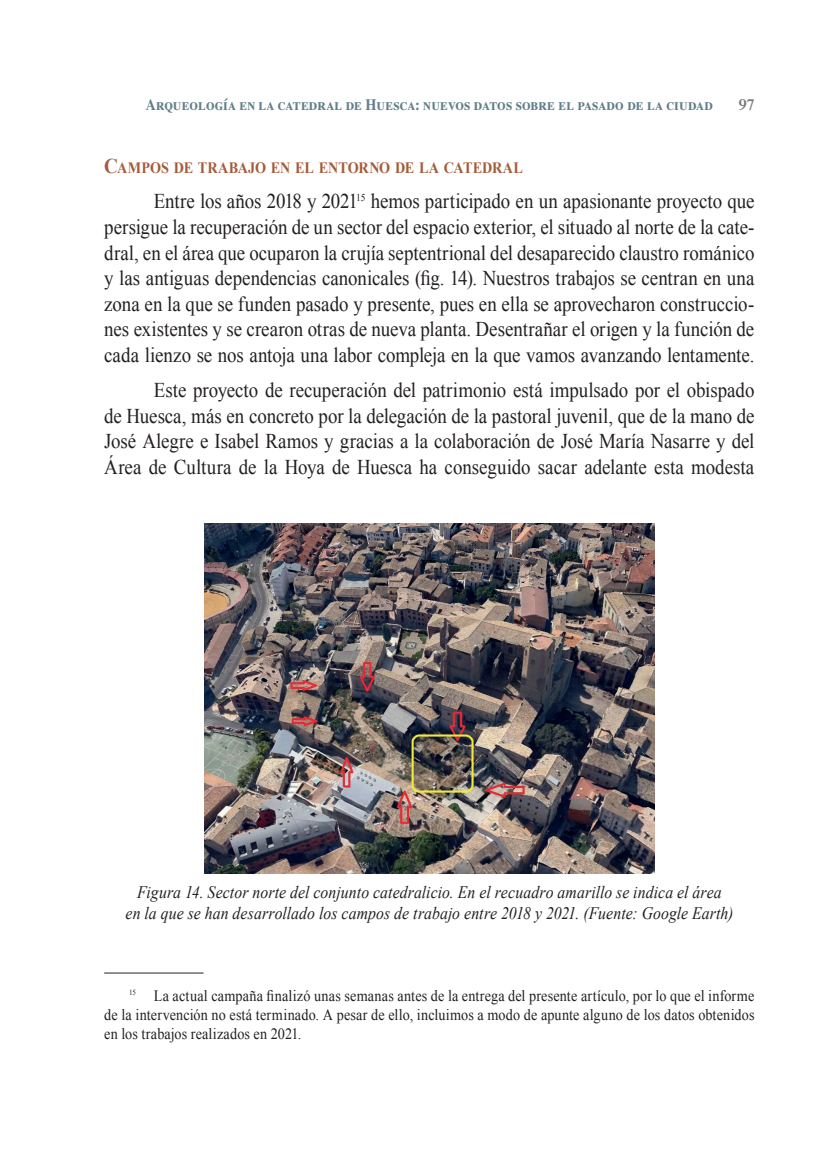
<style>
.page{position:relative;width:834px;height:1166px;background:#fff}
.page>*{position:absolute;margin:0;border:0;box-sizing:border-box;transform-origin:0 0}
.t1{font:21px/25.6px "Times New Roman";letter-spacing:-.005em;color:#231f20;text-align:justify;scale:.9 1}
.t2{font:italic 17.5px/21px "Times New Roman";letter-spacing:.005em;color:#231f20;text-align:center;scale:.9 1}
.t3{font:15.75px/19.2px "Times New Roman";letter-spacing:.01em;color:#231f20;text-align:justify;scale:.9 1}
.t4{font:700 15.75px "Times LT Std";color:#607e8b;scale:.9 1}
.t5{font:700 15.75px "Times New Roman";letter-spacing:-.005em;color:#a45c3a;scale:.9 1}
.t6{font:600 15.75px "Times LT Std";color:#76787b}
.s1{font-size:21px}
</style>
<div class="page">
<hr style="left:104px;top:973px;width:99px;height:1px;background:#231f20">
<img style="left:205px;top:523px;width:449px;height:350px">
<p class="t4" style="left:146px;top:95px;width:631px">Arqueología en la catedral de Huesca: nuevos datos sobre el pasado de la ciudad</p>
<p class="t6" style="left:738px;top:95px;width:17px">97</p>
<p class="t5" style="left:104px;top:157px;width:465px"><span class="s1">C</span>AMPOS DE TRABAJO EN EL ENTORNO DE LA CATEDRAL</p>
<p class="t1" style="left:104px;top:188px;width:724px;text-indent:50px">Entre los años 2018 y 2021<sup>15</sup> hemos participado en un apasionante proyecto que persigue la recuperación de un sector del espacio exterior, el situado al norte de la cate&shy;dral, en el área que ocuparon la crujía septentrional del desaparecido claustro románico y las antiguas dependencias canonicales (fig. 14). Nuestros trabajos se centran en una zona en la que se funden pasado y presente, pues en ella se aprovecharon construccio&shy;nes existentes y se crearon otras de nueva planta. Desentrañar el origen y la función de cada lienzo se nos antoja una labor compleja en la que vamos avanzando lentamente.</p>
<p class="t1" style="left:104px;top:377px;width:724px;text-indent:50px">Este proyecto de recuperación del patrimonio está impulsado por el obispado de Huesca, más en concreto por la delegación de la pastoral juvenil, que de la mano de José Alegre e Isabel Ramos y gracias a la colaboración de José María Nasarre y del Área de Cultura de la Hoya de Huesca ha conseguido sacar adelante esta modesta</p>
<p class="t2" style="left:125px;top:881px;width:676px">Figura 14. Sector norte del conjunto catedralicio. En el recuadro amarillo se indica el área<br>en la que se han desarrollado los campos de trabajo entre 2018 y 2021. (Fuente: Google Earth)</p>
<p class="t3" style="left:104px;top:986px;width:724px;text-indent:25px"><sup>15</sup> La actual campaña finalizó unas semanas antes de la entrega del presente artículo, por lo que el informe de la intervención no está terminado. A pesar de ello, incluimos a modo de apunte alguno de los datos obtenidos en los trabajos realizados en 2021.</p>
</div>
